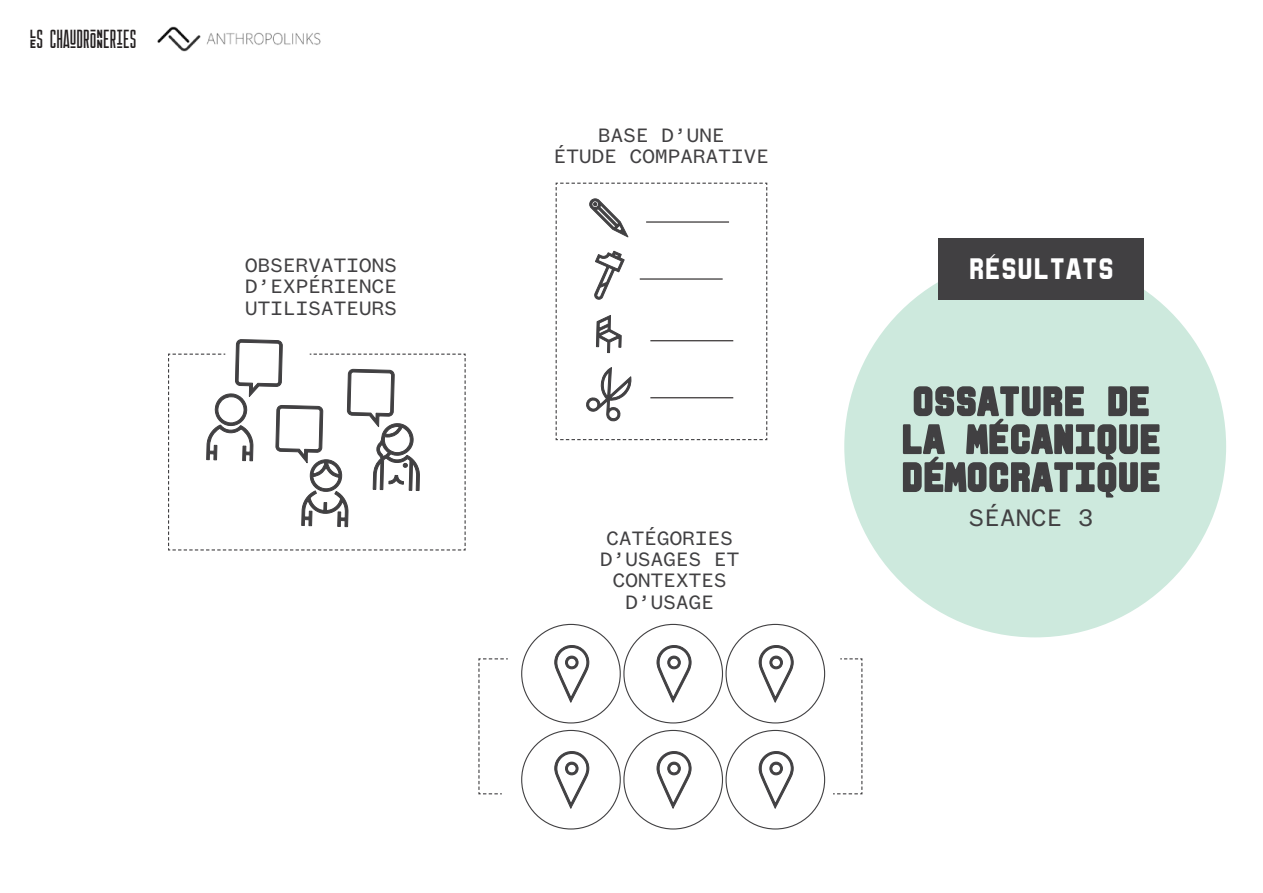
<style>
.page{position:relative;width:1263px;height:893px;background:#fff}
.page>*{position:absolute;margin:0;border:0;box-sizing:border-box;transform-origin:0 0}
.t1{font:73.2px "Chaudron Chaudron Rebus";color:#414042}
.t2{font:56.7px/61.8px "Chaudron Chaudron Rebus";color:#414042}
.t3{font:28.05px/38px "Chaudron Chaudron Bas";letter-spacing:-.02em;color:#414042;text-align:center}
.t4{font:26.25px "Founders Grotesk Mono";letter-spacing:-.02em;color:#414042}
.t5{font:21.3px/21.5px "Founders Grotesk Mono";letter-spacing:-.02em;color:#414042;text-align:center}
.t6{font:21px "Chaudron Chaudron Bas";letter-spacing:-.02em;color:#fff}
.t7{font:16.95px "Chaudron Chaudron Haut";color:#231f20}
</style>
<div class="page">
<div style="left:844px;top:256px;width:382px;height:381px;background:#cde9dd;border-radius:50%"></div>
<svg style="left:902px;top:386px;width:258px;height:112px"></svg>
<img style="left:157px;top:26px;width:164px;height:26px">
<div style="left:939px;top:238px;width:205px;height:62px;background:#414042"></div>
<svg style="left:478px;top:658px;width:30px;height:137px"></svg>
<svg style="left:833px;top:658px;width:30px;height:137px"></svg>
<svg style="left:556px;top:183px;width:211px;height:257px"></svg>
<svg style="left:554px;top:645px;width:35px;height:164px"></svg>
<svg style="left:656px;top:645px;width:35px;height:164px"></svg>
<svg style="left:758px;top:645px;width:36px;height:164px"></svg>
<svg style="left:168px;top:339px;width:298px;height:211px"></svg>
<p class="t7" style="left:30px;top:28px;width:108px">LES CHAUDRONNERIES</p>
<p class="t5" style="left:245px;top:255px;width:154px;text-align:justify">OBSERVATIONS D’EXPÉRIENCE UTILISATEURS</p>
<h1 class="t1" style="left:369px;top:409px;width:75px;rotate:1deg">ffff</h1>
<p class="t5" style="left:554px;top:124px;width:217px">BASE D’UNE<br>ÉTUDE COMPARATIVE</p>
<h2 class="t2" style="left:586px;top:187px;width:46px">o</h2>
<h2 class="t2" style="left:587px;top:243px;width:58px;rotate:1deg">oooooo a</h2>
<p class="t5" style="left:600px;top:527px;width:141px">CATÉGORIES<br>D’USAGES ET<br>CONTEXTES<br>D’USAGE</p>
<p class="t6" style="left:968px;top:254px;width:147px">RÉSULTATS</p>
<h3 class="t3" style="left:901px;top:383px;width:262px">OSSATURE DE<br>LA MÉCANIQUE<br>DÉMOCRATIQUE</h3>
<p class="t4" style="left:969px;top:503px;width:127px">SÉANCE 3</p>
</div>
